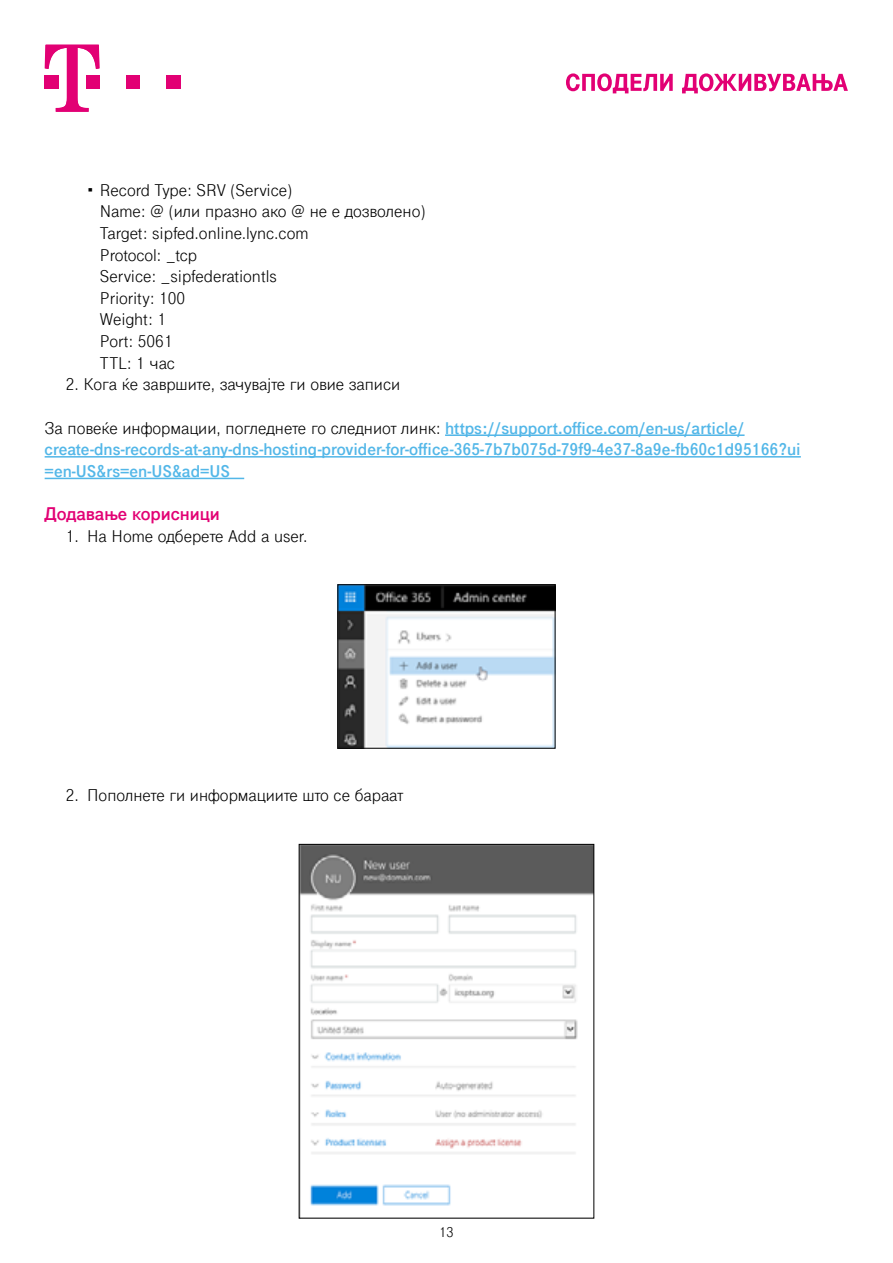
<style>
.page{position:relative;width:893px;height:1263px;background:#fff}
.page>*{position:absolute;margin:0;border:0;box-sizing:border-box;transform-origin:0 0}
.t1{font:700 19.5px "Tele Grotesk Next";color:#e20074}
.t2{font:18px/21.6px "Tele Grotesk Next";color:#000}
.t3{font:700 18px/21.6px "Tele Grotesk Next";color:#53b7e8}
.t4{font:15px "Tele Grotesk Next";color:#000}
.s1{font-weight:400;color:#000}
</style>
<div class="page">
<div style="left:126px;top:76px;width:13px;height:13px;background:#e20074"></div>
<div style="left:166px;top:76px;width:13px;height:13px;background:#e20074"></div>
<div style="left:127px;top:76px;width:13px;height:13px;background:#e20074"></div>
<div style="left:167px;top:76px;width:14px;height:13px;background:#e20074"></div>
<svg style="left:45px;top:45px;width:55px;height:67px"></svg>
<svg style="left:566px;top:73px;width:107px;height:20px"></svg>
<svg style="left:682px;top:73px;width:166px;height:20px"></svg>
<hr style="left:445px;top:434px;width:300px;height:2px;background:#53b7e8">
<hr style="left:45px;top:456px;width:756px;height:2px;background:#53b7e8">
<hr style="left:45px;top:478px;width:199px;height:1px;background:#53b7e8">
<img style="left:340px;top:586px;width:213px;height:160px">
<div style="left:338px;top:584px;width:217px;height:164px;border:1px solid #000"></div>
<img style="left:301px;top:846px;width:291px;height:360px">
<p class="t2" style="left:100px;top:179px;width:327px;text-indent:-13px">• Record Type: SRV (Service)<br>Name: @ (или празно ако @ не е дозволено)<br>Target: sipfed.online.lync.com<br>Protocol: _tcp<br>Service: _sipfederationtls<br>Priority: 100<br>Weight: 1<br>Port: 5061<br>TTL: 1 час</p>
<p class="t2" style="left:66px;top:374px;width:336px">2. Кога ќе завршите, зачувајте ги овие записи</p>
<p class="t3" style="left:45px;top:417px;width:758px"><span class="s1">За повеќе информации, погледнете го следниот линк:</span> https://support.office.com/en-us/article/ create-dns-records-at-any-dns-hosting-provider-for-office-365-7b7b075d-79f9-4e37-8a9e-fb60c1d95166?ui =en-US&amp;rs=en-US&amp;ad=US</p>
<p class="t1" style="left:45px;top:503px;width:177px">Додавање корисници</p>
<p class="t2" style="left:66px;top:525px;width:243px">1. На Home одберете Add a user.</p>
<p class="t2" style="left:66px;top:784px;width:339px">2. Пополнете ги информациите што се бараат</p>
<p class="t4" style="left:439px;top:1224px;width:16px">13</p>
</div>
